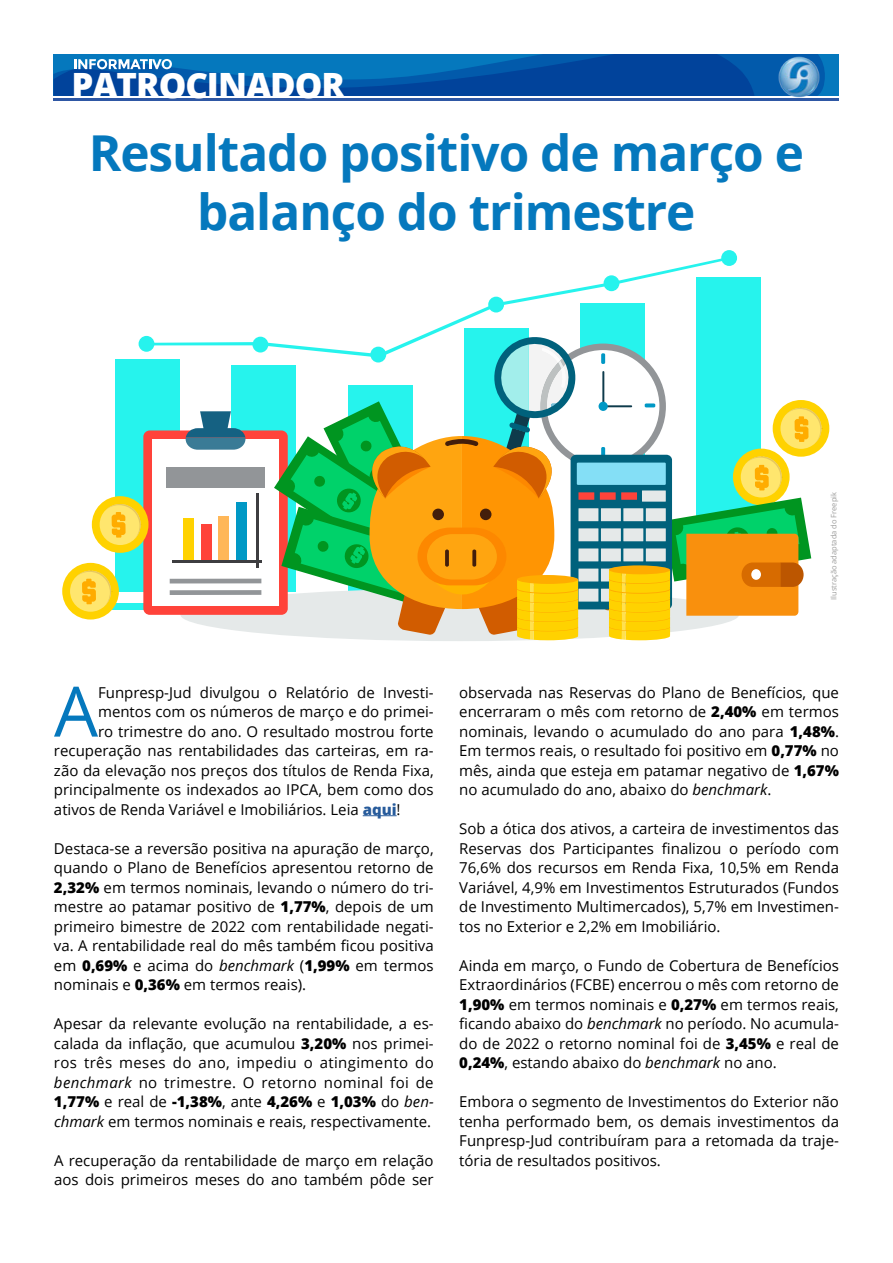
<style>
.page{position:relative;width:893px;height:1263px;background:#fff}
.page>*{position:absolute;margin:0;border:0;box-sizing:border-box;transform-origin:0 0}
.t1{font:69.6px "Open Sans";color:#0578bd}
.t2{font:700 49.5px/58.5px "Open Sans";letter-spacing:-.02em;color:#0578bd;text-align:center}
.t3{font:800 34.8px "Open Sans";letter-spacing:-.03em;color:#fff}
.t4{font:15px/19.5px "Open Sans";color:#000;text-align:justify}
.t5{font:7.5px "Open Sans";color:#9d9d9c}
.s1{font-weight:800;color:#275b9b}
.s2{font-weight:800}
.s3{font-style:italic}
</style>
<div class="page">
<hr style="left:54px;top:98px;width:785px;height:3px;background:#2e57a4">
<svg style="left:54px;top:54px;width:771px;height:42px;background:#0658a8"></svg>
<img style="left:776px;top:54px;width:46px;height:44px">
<hr style="left:363px;top:815px;width:34px;height:1px;background:#275b9b">
<div style="left:232px;top:365px;width:64px;height:227px;background:#26f3ed"></div>
<div style="left:115px;top:359px;width:65px;height:233px;background:#26f3ed"></div>
<div style="left:696px;top:277px;width:65px;height:315px;background:#26f3ed"></div>
<div style="left:96px;top:604px;width:694px;height:6px;background:#26f3ed"></div>
<svg style="left:146px;top:258px;width:576px;height:99px"></svg>
<div style="left:139px;top:336px;width:15px;height:16px;background:#26f3ed;border-radius:50%"></div>
<div style="left:604px;top:275px;width:15px;height:16px;background:#26f3ed;border-radius:50%"></div>
<div style="left:721px;top:250px;width:16px;height:16px;background:#26f3ed;border-radius:50%"></div>
<div style="left:180px;top:588px;width:559px;height:53px;background:#e5e9e9;border-radius:50%"></div>
<div style="left:733px;top:449px;width:57px;height:56px;background:#ffd200;border-radius:50%"></div>
<div style="left:741px;top:456px;width:41px;height:41px;background:#ffe66e;border-radius:50%"></div>
<svg style="left:746px;top:456px;width:36px;height:36px"></svg>
<div style="left:143px;top:430px;width:145px;height:185px;background:#ff433a;border-radius:6px"></div>
<div style="left:152px;top:439px;width:127px;height:167px;background:#fff"></div>
<svg style="left:186px;top:411px;width:59px;height:39px"></svg>
<div style="left:166px;top:467px;width:99px;height:21px;background:#929598"></div>
<hr style="left:170px;top:579px;width:91px;height:4px;background:#929598">
<div style="left:170px;top:590px;width:91px;height:5px;background:#929598"></div>
<div style="left:236px;top:502px;width:11px;height:59px;background:#0098c5"></div>
<hr style="left:256px;top:494px;width:3px;height:74px;background:#3d3d40">
<div style="left:218px;top:517px;width:11px;height:44px;background:#ffb758"></div>
<div style="left:201px;top:524px;width:10px;height:37px;background:#ff433a"></div>
<div style="left:183px;top:519px;width:11px;height:42px;background:#ffd200"></div>
<hr style="left:172px;top:560px;width:90px;height:3px;background:#3d3d40">
<div style="left:540px;top:344px;width:126px;height:125px;background:#929598;border-radius:50%"></div>
<div style="left:547px;top:350px;width:112px;height:112px;background:#fff;border-radius:50%"></div>
<svg style="left:602px;top:371px;width:30px;height:36px"></svg>
<svg style="left:601px;top:353px;width:4px;height:11px"></svg>
<svg style="left:601px;top:447px;width:4px;height:11px"></svg>
<svg style="left:645px;top:403px;width:10px;height:4px"></svg>
<div style="left:599px;top:402px;width:9px;height:9px;background:#0098c5;border-radius:50%"></div>
<div style="left:571px;top:455px;width:101px;height:154px;background:#00617c;border-radius:6px"></div>
<div style="left:577px;top:463px;width:89px;height:22px;background:#84dff6"></div>
<div style="left:642px;top:490px;width:24px;height:12px;background:#e5e9e9"></div>
<div style="left:578px;top:508px;width:20px;height:13px;background:#e5e9e9"></div>
<div style="left:601px;top:508px;width:20px;height:13px;background:#e5e9e9"></div>
<div style="left:578px;top:528px;width:20px;height:13px;background:#e5e9e9"></div>
<div style="left:601px;top:528px;width:20px;height:13px;background:#e5e9e9"></div>
<div style="left:578px;top:548px;width:20px;height:13px;background:#e5e9e9"></div>
<div style="left:601px;top:548px;width:20px;height:13px;background:#e5e9e9"></div>
<div style="left:578px;top:569px;width:20px;height:12px;background:#e5e9e9"></div>
<div style="left:601px;top:569px;width:20px;height:12px;background:#e5e9e9"></div>
<div style="left:578px;top:589px;width:20px;height:13px;background:#e5e9e9"></div>
<div style="left:601px;top:589px;width:20px;height:13px;background:#e5e9e9"></div>
<div style="left:621px;top:492px;width:16px;height:8px;background:#ff433a"></div>
<div style="left:600px;top:492px;width:16px;height:8px;background:#ff433a"></div>
<div style="left:578px;top:492px;width:16px;height:8px;background:#ff433a"></div>
<div style="left:773px;top:400px;width:56px;height:57px;background:#ffd200;border-radius:50%"></div>
<div style="left:780px;top:408px;width:41px;height:41px;background:#ffe66e;border-radius:50%"></div>
<svg style="left:786px;top:408px;width:35px;height:35px"></svg>
<div style="left:92px;top:496px;width:56px;height:57px;background:#ffd200;border-radius:50%"></div>
<div style="left:100px;top:504px;width:41px;height:41px;background:#ffe66e;border-radius:50%"></div>
<svg style="left:105px;top:504px;width:36px;height:36px"></svg>
<svg style="left:604px;top:498px;width:207px;height:142px"></svg>
<div style="left:609px;top:565px;width:61px;height:9px;background:#ffac00;border-radius:50%"></div>
<div style="left:62px;top:563px;width:57px;height:56px;background:#ffd200;border-radius:50%"></div>
<div style="left:70px;top:571px;width:41px;height:41px;background:#ffe66e;border-radius:50%"></div>
<svg style="left:76px;top:571px;width:35px;height:35px"></svg>
<svg style="left:274px;top:332px;width:306px;height:308px"></svg>
<div style="left:517px;top:575px;width:61px;height:9px;background:#ffac00;border-radius:50%"></div>
<h3 class="t3" style="left:71px;top:59px;width:275px">PATROCINADOR</h3>
<h2 class="t2" style="left:89px;top:123px;width:717px">Resultado positivo de março e balanço do trimestre</h2>
<p class="t5" style="left:829px;top:600px;width:110px;rotate:-90deg">Ilustração adaptada do Freepik</p>
<h1 class="t1" style="left:54px;top:664px;width:46px">A</h1>
<p class="t4" style="left:98px;top:682px;width:337px">Funpresp-Jud divulgou o Relatório de Investi-</p>
<p class="t4" style="left:98px;top:701px;width:337px">mentos com os números de março e do primei-</p>
<p class="t4" style="left:98px;top:721px;width:337px">ro trimestre do ano. O resultado mostrou forte</p>
<p class="t4" style="left:54px;top:740px;width:381px">recuperação nas rentabilidades das carteiras, em ra-</p>
<p class="t4" style="left:54px;top:760px;width:381px">zão da elevação nos preços dos títulos de Renda Fixa,</p>
<p class="t4" style="left:54px;top:779px;width:381px">principalmente os indexados ao IPCA, bem como dos</p>
<p class="t4" style="left:54px;top:799px;width:348px">ativos de Renda Variável e Imobiliários. Leia <span class="s1">aqui</span>!</p>
<p class="t4" style="left:54px;top:838px;width:381px">Destaca-se a reversão positiva na apuração de março, quando o Plano de Benefícios apresentou retorno de <span class="s2">2,32%</span> em termos nominais, levando o número do tri&shy;mestre ao patamar positivo de <span class="s2">1,77%</span>, depois de um primeiro bimestre de 2022 com rentabilidade negati&shy;va. A rentabilidade real do mês também ficou positiva em <span class="s2">0,69%</span> e acima do <span class="s3">benchmark</span> (<span class="s2">1,99%</span> em termos nominais e <span class="s2">0,36%</span> em termos reais).</p>
<p class="t4" style="left:54px;top:1013px;width:381px">Apesar da relevante evolução na rentabilidade, a es&shy;calada da inflação, que acumulou <span class="s2">3,20%</span> nos primei&shy;ros três meses do ano, impediu o atingimento do <span class="s3">benchmark</span> no trimestre. O retorno nominal foi de <span class="s2">1,77%</span> e real de <span class="s2">-1,38%</span>, ante <span class="s2">4,26%</span> e <span class="s2">1,03%</span> do <span class="s3">ben&shy;chmark</span> em termos nominais e reais, respectivamente.</p>
<p class="t4" style="left:54px;top:1150px;width:381px">A recuperação da rentabilidade de março em relação aos dois primeiros meses do ano também pôde ser</p>
<p class="t4" style="left:459px;top:682px;width:381px">observada nas Reservas do Plano de Benefícios, que encerraram o mês com retorno de <span class="s2">2,40%</span> em termos nominais, levando o acumulado do ano para <span class="s2">1,48%</span>.<br>Em termos reais, o resultado foi positivo em <span class="s2">0,77%</span> no mês, ainda que esteja em patamar negativo de <span class="s2">1,67% </span>no acumulado do ano, abaixo do <span class="s3">benchmark</span>.</p>
<p class="t4" style="left:459px;top:818px;width:381px">Sob a ótica dos ativos, a carteira de investimentos das Reservas dos Participantes finalizou o período com 76,6% dos recursos em Renda Fixa, 10,5% em Renda Variável, 4,9% em Investimentos Estruturados (Fundos de Investimento Multimercados), 5,7% em Investimen&shy;tos no Exterior e 2,2% em Imobiliário.</p>
<p class="t4" style="left:459px;top:955px;width:381px">Ainda em março, o Fundo de Cobertura de Benefícios Extraordinários (FCBE) encerrou o mês com retorno de <span class="s2">1,90%</span> em termos nominais e <span class="s2">0,27%</span> em termos reais, ficando abaixo do <span class="s3">benchmark</span> no período. No acumula&shy;do de 2022 o retorno nominal foi de <span class="s2">3,45%</span> e real de <span class="s2">0,24%</span>, estando abaixo do <span class="s3">benchmark</span> no ano.</p>
<p class="t4" style="left:459px;top:1091px;width:381px">Embora o segmento de Investimentos do Exterior não tenha performado bem, os demais investimentos da Funpresp-Jud contribuíram para a retomada da traje&shy;tória de resultados positivos.</p>
</div>
